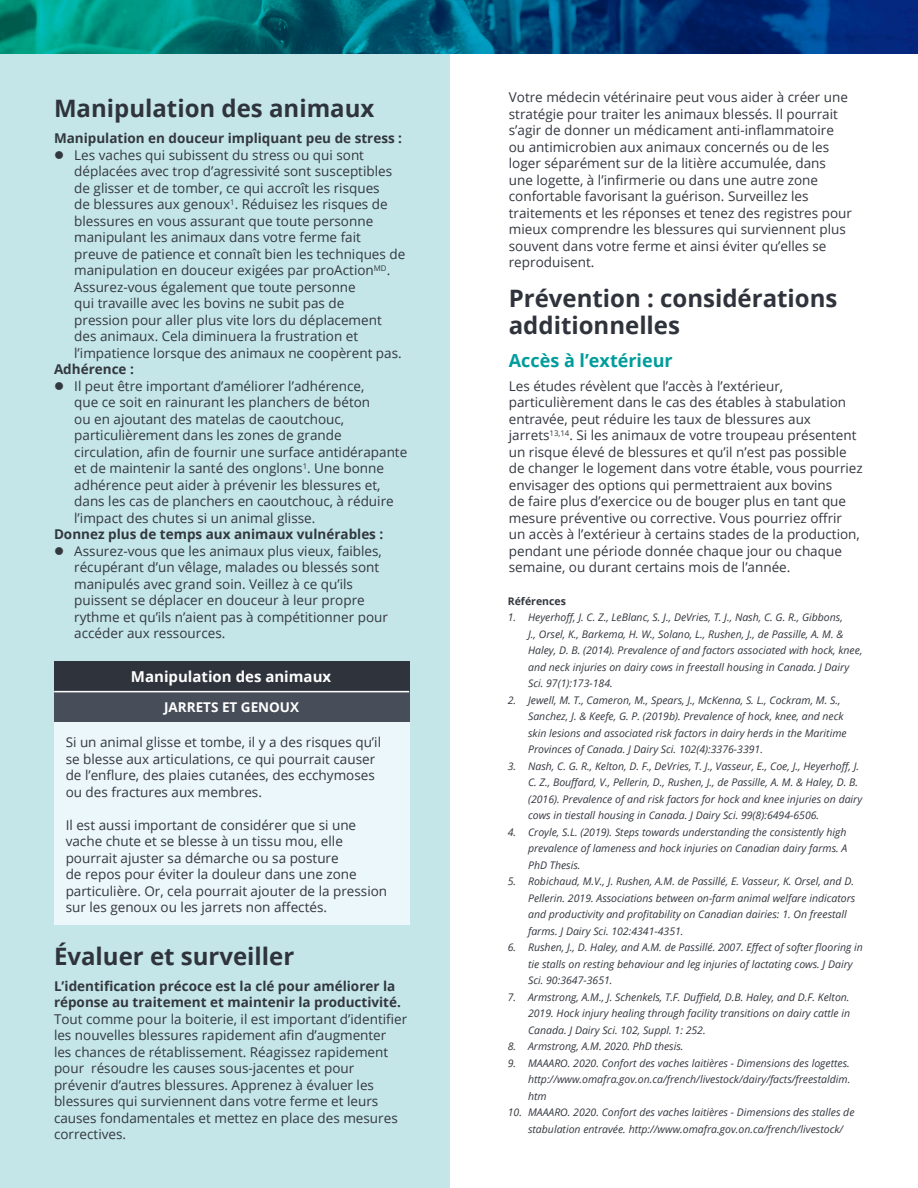
<style>
.page{position:relative;width:918px;height:1188px;background:#fff}
.page>*{position:absolute;margin:0;border:0;box-sizing:border-box;transform-origin:0 0}
.t1{font:700 24px/27px "Open Sans";color:#2f343c}
.subheading{font:700 18px "Open Sans";color:#009c9c}
.t2{font:700 15px "Open Sans";color:#fff}
.body{font:13.5px/16.5px "Open Sans";color:#33373e}
.body-2{font:700 13.5px "Open Sans";color:#33373e}
.t3{font:700 13.5px "Open Sans";color:#fff}
.t4{font:italic 10.5px/16.5px "Open Sans";color:#33373e}
.figures{font:700 10.5px "Open Sans";color:#33373e}
.s1{font-weight:700}
</style>
<div class="page">
<div style="left:0;top:54px;width:450px;height:1134px;background:#c4e6e8"></div>
<svg style="left:0;top:0;width:918px;height:54px;background:#005879"></svg>
<div style="left:54px;top:703px;width:355px;height:221px;background:#ebf7fa"></div>
<div style="left:54px;top:692px;width:355px;height:30px;background:#474d59"></div>
<div style="left:54px;top:662px;width:355px;height:30px;background:#2f343c"></div>
<hr style="left:54px;top:691px;width:355px;height:1px;background:#fff">
<p class="t1" style="left:54px;top:94px;width:322px">Manipulation des animaux</p>
<p class="body-2" style="left:54px;top:129px;width:350px">Manipulation en douceur impliquant peu de stress :</p>
<p class="body" style="left:74px;top:146px;width:333px">Les vaches qui subissent du stress ou qui sont déplacées avec trop d’agressivité sont susceptibles de glisser et de tomber, ce qui accroît les risques<br>de blessures aux genoux<sup>1</sup>. Réduisez les risques de blessures en vous assurant que toute personne manipulant les animaux dans votre ferme fait preuve de patience et connaît bien les techniques de manipulation en douceur exigées par proAction<sup>MD</sup>.<br>Assurez-vous également que toute personne<br>qui travaille avec les bovins ne subit pas de<br>pression pour aller plus vite lors du déplacement des animaux. Cela diminuera la frustration et l’impatience lorsque des animaux ne coopèrent pas.</p>
<p class="body-2" style="left:54px;top:360px;width:81px">Adhérence :</p>
<p class="body" style="left:74px;top:377px;width:335px">Il peut être important d’améliorer l’adhérence,<br>que ce soit en rainurant les planchers de béton<br>ou en ajoutant des matelas de caoutchouc, particulièrement dans les zones de grande circulation, afin de fournir une surface antidérapante et de maintenir la santé des onglons<sup>1</sup>. Une bonne adhérence peut aider à prévenir les blessures et, dans les cas de planchers en caoutchouc, à réduire l’impact des chutes si un animal glisse.</p>
<p class="body-2" style="left:54px;top:525px;width:331px">Donnez plus de temps aux animaux vulnérables :</p>
<p class="body" style="left:74px;top:542px;width:315px">Assurez-vous que les animaux plus vieux, faibles, récupérant d’un vêlage, malades ou blessés sont manipulés avec grand soin. Veillez à ce qu’ils puissent se déplacer en douceur à leur propre rythme et qu’ils n’aient pas à compétitionner pour accéder aux ressources.</p>
<p class="t2" style="left:131px;top:666px;width:202px">Manipulation des animaux</p>
<p class="t3" style="left:164px;top:697px;width:137px">JARRETS ET GENOUX</p>
<p class="body" style="left:66px;top:734px;width:317px">Si un animal glisse et tombe, il y a des risques qu’il se blesse aux articulations, ce qui pourrait causer de l’enflure, des plaies cutanées, des ecchymoses ou des fractures aux membres.</p>
<p class="body" style="left:66px;top:816px;width:323px">Il est aussi important de considérer que si une vache chute et se blesse à un tissu mou, elle pourrait ajuster sa démarche ou sa posture<br>de repos pour éviter la douleur dans une zone particulière. Or, cela pourrait ajouter de la pression sur les genoux ou les jarrets non affectés.</p>
<p class="t1" style="left:54px;top:942px;width:242px">Évaluer et surveiller</p>
<p class="body" style="left:54px;top:977px;width:355px"><span class="s1">L’identification précoce est la clé pour améliorer la réponse au traitement et maintenir la productivité.<br></span>Tout comme pour la boiterie, il est important d’identifier les nouvelles blessures rapidement afin d’augmenter<br>les chances de rétablissement. Réagissez rapidement pour résoudre les causes sous-jacentes et pour prévenir d’autres blessures. Apprenez à évaluer les blessures qui surviennent dans votre ferme et leurs causes fondamentales et mettez en place des mesures correctives.</p>
<p class="body" style="left:509px;top:89px;width:345px">Votre médecin vétérinaire peut vous aider à créer une stratégie pour traiter les animaux blessés. Il pourrait s’agir de donner un médicament anti-inflammatoire ou antimicrobien aux animaux concernés ou de les loger séparément sur de la litière accumulée, dans une logette, à l’infirmerie ou dans une autre zone confortable favorisant la guérison. Surveillez les traitements et les réponses et tenez des registres pour mieux comprendre les blessures qui surviennent plus souvent dans votre ferme et ainsi éviter qu’elles se reproduisent.</p>
<p class="t1" style="left:509px;top:285px;width:330px">Prévention : considérations additionnelles</p>
<p class="subheading" style="left:509px;top:348px;width:165px">Accès à l’extérieur</p>
<p class="body" style="left:509px;top:377px;width:356px">Les études révèlent que l’accès à l’extérieur, particulièrement dans le cas des étables à stabulation entravée, peut réduire les taux de blessures aux jarrets<sup>13,14</sup>. Si les animaux de votre troupeau présentent un risque élevé de blessures et qu’il n’est pas possible de changer le logement dans votre étable, vous pourriez envisager des options qui permettraient aux bovins<br>de faire plus d’exercice ou de bouger plus en tant que mesure préventive ou corrective. Vous pourriez offrir<br>un accès à l’extérieur à certains stades de la production, pendant une période donnée chaque jour ou chaque semaine, ou durant certains mois de l’année.</p>
<p class="figures" style="left:508px;top:594px;width:60px">Références</p>
<p class="t4" style="left:528px;top:609px;width:336px;text-indent:-20px">1. Heyerhoff, J. C. Z., LeBlanc, S. J., DeVries, T. J., Nash, C. G. R., Gibbons,<br>J., Orsel, K., Barkema, H. W., Solano, L., Rushen, J., de Passille, A. M. &amp; Haley, D. B. (2014). Prevalence of and factors associated with hock, knee, and neck injuries on dairy cows in freestall housing in Canada. J Dairy Sci. 97(1):173-184.</p>
<p class="t4" style="left:528px;top:692px;width:320px;text-indent:-20px">2. Jewell, M. T., Cameron, M., Spears, J., McKenna, S. L., Cockram, M. S., Sanchez, J. &amp; Keefe, G. P. (2019b). Prevalence of hock, knee, and neck skin lesions and associated risk factors in dairy herds in the Maritime Provinces of Canada. J Dairy Sci. 102(4):3376-3391.</p>
<p class="t4" style="left:528px;top:758px;width:336px;text-indent:-20px">3. Nash, C. G. R., Kelton, D. F., DeVries, T. J., Vasseur, E., Coe, J., Heyerhoff, J.<br>C. Z., Bouffard, V., Pellerin, D., Rushen, J., de Passille, A. M. &amp; Haley, D. B. (2016). Prevalence of and risk factors for hock and knee injuries on dairy cows in tiestall housing in Canada. J Dairy Sci. 99(8):6494-6506.</p>
<p class="t4" style="left:528px;top:824px;width:321px;text-align:justify;text-indent:-20px">4. Croyle, S.L. (2019). Steps towards understanding the consistently high prevalence of lameness and hock injuries on Canadian dairy farms. A PhD Thesis.</p>
<p class="t4" style="left:528px;top:873px;width:329px;text-indent:-20px">5. Robichaud, M.V., J. Rushen, A.M. de Passillé, E. Vasseur, K. Orsel, and D.<br>Pellerin. 2019. Associations between on-farm animal welfare indicators and productivity and profitability on Canadian dairies: 1. On freestall farms. J Dairy Sci. 102:4341-4351.</p>
<p class="t4" style="left:528px;top:939px;width:336px;text-indent:-20px">6. Rushen, J., D. Haley, and A.M. de Passillé. 2007. Effect of softer flooring in tie stalls on resting behaviour and leg injuries of lactating cows. J Dairy<br>Sci. 90:3647-3651.</p>
<p class="t4" style="left:528px;top:989px;width:324px;text-align:justify;text-indent:-20px">7. Armstrong, A.M., J. Schenkels, T.F. Duffield, D.B. Haley, and D.F. Kelton.<br>2019. Hock injury healing through facility transitions on dairy cattle in Canada. J Dairy Sci. 102, Suppl. 1: 252.</p>
<p class="t4" style="left:508px;top:1038px;width:177px">8. Armstrong, A.M. 2020. PhD thesis.</p>
<p class="t4" style="left:528px;top:1055px;width:324px;text-align:justify;text-indent:-20px">9. MAAARO. 2020. Confort des vaches laitières - Dimensions des logettes. http://www.omafra.gov.on.ca/french/livestock/dairy/facts/freestaldim. htm</p>
<p class="t4" style="left:528px;top:1104px;width:328px;text-indent:-20px">10. MAAARO. 2020. Confort des vaches laitières - Dimensions des stalles de stabulation entravée. http://www.omafra.gov.on.ca/french/livestock/</p>
</div>
